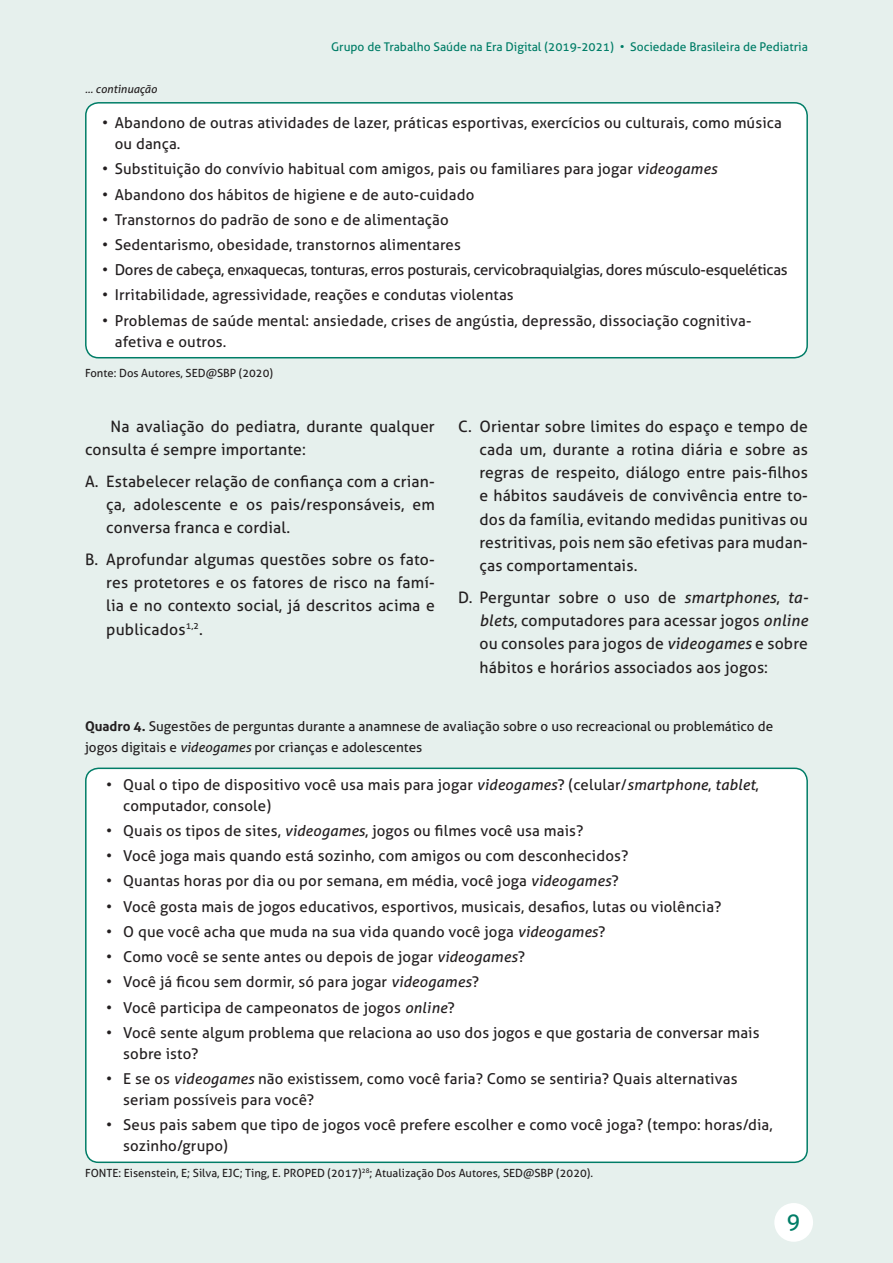
<style>
.page{position:relative;width:893px;height:1263px;background:#e6f0ed}
.page>*{position:absolute;margin:0;border:0;box-sizing:border-box;transform-origin:0 0}
.t1{font:22.5px "Aller";color:#007d67}
.t2{font:15.75px/23.2px "Aller";letter-spacing:.01em;color:#231f20;text-align:justify}
.t3{font:15px/21px "Aller";letter-spacing:.01em;color:#231f20}
.t4{font:15px "Aller";letter-spacing:-.02em;color:#231f20}
.t5{font:13.5px/21px "Aller";color:#231f20}
.t6{font:12px "Aller";color:#007d67}
.t7{font:11.25px "Aller";color:#231f20}
.t8{font:italic 11.25px "Aller";color:#231f20}
.s1{font-style:italic}
.s2{font-weight:700}
</style>
<div class="page">
<div style="left:774px;top:1203px;width:39px;height:39px;background:#fff;border-radius:50%"></div>
<div style="left:86px;top:103px;width:721px;height:255px;background:#fff;border-radius:13px"></div>
<div style="left:85px;top:102px;width:723px;height:256px;border:2px solid #007d67;border-radius:13px"></div>
<div style="left:86px;top:768px;width:721px;height:394px;background:#fff;border-radius:13px"></div>
<div style="left:85px;top:767px;width:723px;height:396px;border:2px solid #007d67;border-radius:13px"></div>
<p class="t8" style="left:85px;top:82px;width:74px">... continuação</p>
<p class="t6" style="left:331px;top:39px;width:478px">Grupo de Trabalho Saúde na Era Digital (2019-2021) • Sociedade Brasileira de Pediatria</p>
<p class="t3" style="left:115px;top:112px;width:669px;text-indent:-13px">• Abandono de outras atividades de lazer, práticas esportivas, exercícios ou culturais, como música ou dança.</p>
<p class="t3" style="left:102px;top:158px;width:617px">• Substituição do convívio habitual com amigos, pais ou familiares para jogar <span class="s1">videogames</span></p>
<p class="t3" style="left:102px;top:184px;width:374px">• Abandono dos hábitos de higiene e de auto-cuidado</p>
<p class="t3" style="left:102px;top:209px;width:348px">• Transtornos do padrão de sono e de alimentação</p>
<p class="t3" style="left:102px;top:234px;width:360px">• Sedentarismo, obesidade, transtornos alimentares</p>
<p class="t4" style="left:102px;top:261px;width:687px">• Dores de cabeça, enxaquecas, tonturas, erros posturais, cervicobraquialgias, dores músculo-esqueléticas</p>
<p class="t3" style="left:102px;top:285px;width:413px">• Irritabilidade, agressividade, reações e condutas violentas</p>
<p class="t3" style="left:115px;top:310px;width:638px;text-indent:-13px">• Problemas de saúde mental: ansiedade, crises de angústia, depressão, dissociação cognitiva&shy;afetiva e outros.</p>
<p class="t7" style="left:85px;top:366px;width:190px">Fonte: Dos Autores, SED@SBP (2020)</p>
<p class="t2" style="left:85px;top:414px;width:351px;text-indent:26px">Na avaliação do pediatra, durante qualquer consulta é sempre importante:</p>
<p class="t2" style="left:106px;top:469px;width:330px;text-indent:-21px">A. Estabelecer relação de confiança com a crian&shy;ça, adolescente e os pais/responsáveis, em conversa franca e cordial.</p>
<p class="t2" style="left:106px;top:547px;width:330px;text-indent:-21px">B. Aprofundar algumas questões sobre os fato&shy;res protetores e os fatores de risco na famí&shy;lia e no contexto social, já descritos acima e publicados<sup>1,2</sup>.</p>
<p class="t2" style="left:479px;top:414px;width:330px;text-indent:-21px">C. Orientar sobre limites do espaço e tempo de cada um, durante a rotina diária e sobre as regras de respeito, diálogo entre pais-filhos e hábitos saudáveis de convivência entre to&shy;dos da família, evitando medidas punitivas ou restritivas, pois nem são efetivas para mudan&shy;ças comportamentais.</p>
<p class="t2" style="left:479px;top:585px;width:330px;text-indent:-21px">D. Perguntar sobre o uso de <span class="s1">smartphones</span>, <span class="s1">ta&shy;blets</span>, computadores para acessar jogos <span class="s1">online </span>ou consoles para jogos de <span class="s1">videogames</span> e sobre hábitos e horários associados aos jogos:</p>
<p class="t5" style="left:85px;top:715px;width:690px"><span class="s2">Quadro 4.</span> Sugestões de perguntas durante a anamnese de avaliação sobre o uso recreacional ou problemático de jogos digitais e <span class="s1">videogames</span> por crianças e adolescentes</p>
<p class="t3" style="left:123px;top:774px;width:637px;text-indent:-17px">• Qual o tipo de dispositivo você usa mais para jogar <span class="s1">videogames</span>? (celular/<span class="s1">smartphone</span>, <span class="s1">tablet</span>, computador, console)</p>
<p class="t3" style="left:106px;top:820px;width:479px">• Quais os tipos de sites, <span class="s1">videogames</span>, jogos ou filmes você usa mais?</p>
<p class="t3" style="left:106px;top:845px;width:524px">• Você joga mais quando está sozinho, com amigos ou com desconhecidos?</p>
<p class="t3" style="left:106px;top:870px;width:514px">• Quantas horas por dia ou por semana, em média, você joga <span class="s1">videogames</span>?</p>
<p class="t3" style="left:106px;top:896px;width:617px">• Você gosta mais de jogos educativos, esportivos, musicais, desafios, lutas ou violência?</p>
<p class="t3" style="left:106px;top:921px;width:501px">• O que você acha que muda na sua vida quando você joga <span class="s1">videogames</span>?</p>
<p class="t3" style="left:106px;top:946px;width:420px">• Como você se sente antes ou depois de jogar <span class="s1">videogames</span>?</p>
<p class="t3" style="left:106px;top:971px;width:374px">• Você já ficou sem dormir, só para jogar <span class="s1">videogames</span>?</p>
<p class="t3" style="left:106px;top:997px;width:350px">• Você participa de campeonatos de jogos <span class="s1">online</span>?</p>
<p class="t3" style="left:123px;top:1022px;width:638px;text-indent:-17px">• Você sente algum problema que relaciona ao uso dos jogos e que gostaria de conversar mais sobre isto?</p>
<p class="t3" style="left:123px;top:1068px;width:616px;text-indent:-17px">• E se os <span class="s1">videogames</span> não existissem, como você faria? Como se sentiria? Quais alternativas seriam possíveis para você?</p>
<p class="t3" style="left:123px;top:1114px;width:651px;text-indent:-17px">• Seus pais sabem que tipo de jogos você prefere escolher e como você joga? (tempo: horas/dia, sozinho/grupo)</p>
<p class="t7" style="left:85px;top:1166px;width:510px">FONTE: Eisenstein, E; Silva, EJC; Ting, E. PROPED (2017)<sup>28</sup>; Atualização Dos Autores, SED@SBP (2020).</p>
<h1 class="t1" style="left:787px;top:1207px;width:15px">9</h1>
</div>
